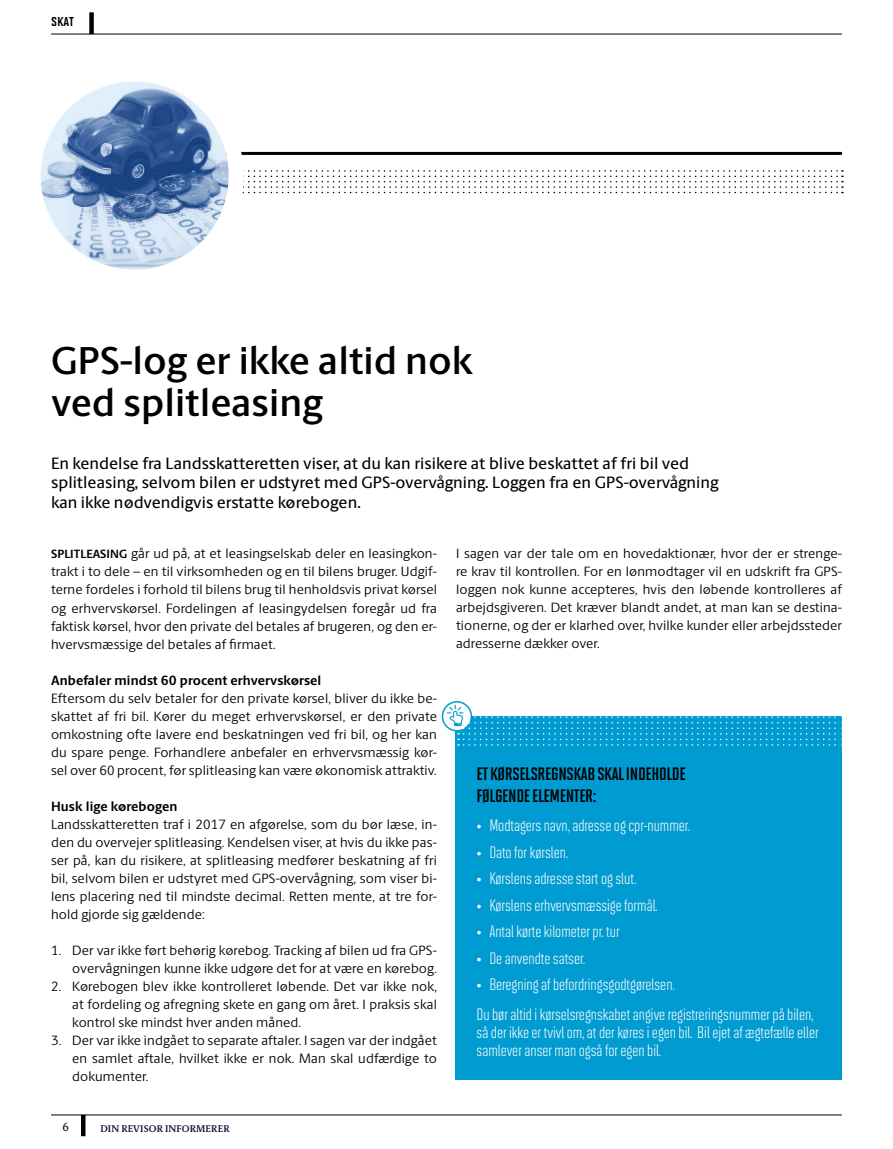
<style>
.page{position:relative;width:893px;height:1149px;background:#fff}
.page>*{position:absolute;margin:0;border:0;box-sizing:border-box;transform-origin:0 0}
.t1{font:600 39px/42px "Berling Sans";color:#000}
.t2{font:18px/21.6px "Solano Gothic MVB Bd Cap";letter-spacing:-.02em;color:#000}
.t3{font:16.5px/29.5px "Solano Gothic MVB";color:#fff}
.t4{font:500 16.5px/19.5px "Berling Sans";color:#000}
.t5{font:15px "Solano Gothic MVB Bd SC";color:#000}
.t6{font:13.5px/18px "Berling Sans";letter-spacing:.01em;color:#000;text-align:justify}
.t7{font:700 13.5px "Berling Sans";letter-spacing:.01em;color:#000}
.t8{font:12px "Berling Serif Text";color:#000}
.t9{font:600 9.75px "Berling Serif Text";letter-spacing:.01em;color:#131139}
.s1{font-weight:700;font-size:12px}
</style>
<div class="page">
<hr style="left:51px;top:34px;width:791px;height:1px;background:#000">
<hr style="left:51px;top:1114px;width:791px;height:1px;background:#000">
<hr style="left:81px;top:1114px;width:4px;height:21px;background:#000">
<hr style="left:186px;top:152px;width:656px;height:3px;background:#000">
<svg style="left:243px;top:170px;width:600px;height:23px"></svg>
<div style="left:89px;top:12px;width:5px;height:22px;background:#000"></div>
<img style="left:40px;top:81px;width:189px;height:189px;border-radius:94px">
<div style="left:25px;top:66px;width:219px;height:219px;border:15px solid #fff;border-radius:50%"></div>
<div style="left:456px;top:716px;width:386px;height:363px;background:#009bd0"></div>
<svg style="left:442px;top:701px;width:400px;height:44px"></svg>
<p class="t5" style="left:51px;top:13px;width:24px">skat</p>
<h1 class="t1" style="left:51px;top:339px;width:423px">GPS-log er ikke altid nok ved splitleasing</h1>
<p class="t4" style="left:51px;top:453px;width:669px">En kendelse fra Landsskatteretten viser, at du kan risikere at blive beskattet af fri bil ved splitleasing, selvom bilen er udstyret med GPS-overvågning. Loggen fra en GPS-overvågning kan ikke nødvendigvis erstatte kørebogen.</p>
<p class="t6" style="left:51px;top:544px;width:387px"><span class="s1">SPLITLEASING</span> går ud på, at et leasingselskab deler en leasingkon&shy;trakt i to dele – en til virksomheden og en til bilens bruger. Udgif&shy;terne fordeles i forhold til bilens brug til henholdsvis privat kørsel og erhvervskørsel. Fordelingen af leasingydelsen foregår ud fra faktisk kørsel, hvor den private del betales af brugeren, og den er&shy;hvervsmæssige del betales af firmaet.</p>
<p class="t7" style="left:51px;top:671px;width:272px">Anbefaler mindst 60 procent erhvervskørsel</p>
<p class="t6" style="left:51px;top:688px;width:387px">Eftersom du selv betaler for den private kørsel, bliver du ikke be&shy;skattet af fri bil. Kører du meget erhvervskørsel, er den private omkostning ofte lavere end beskatningen ved fri bil, og her kan du spare penge. Forhandlere anbefaler en erhvervsmæssig kør&shy;sel over 60 procent, før splitleasing kan være økonomisk attraktiv.</p>
<p class="t7" style="left:51px;top:797px;width:128px">Husk lige kørebogen</p>
<p class="t6" style="left:51px;top:814px;width:387px">Landsskatteretten traf i 2017 en afgørelse, som du bør læse, in&shy;den du overvejer splitleasing. Kendelsen viser, at hvis du ikke pas&shy;ser på, kan du risikere, at splitleasing medfører beskatning af fri bil, selvom bilen er udstyret med GPS-overvågning, som viser bi&shy;lens placering ned til mindste decimal. Retten mente, at tre for&shy;hold gjorde sig gældende:</p>
<p class="t6" style="left:51px;top:940px;width:387px;text-align:right">1. Der var ikke ført behørig kørebog. Tracking af bilen ud fra GPS&shy;overvågningen kunne ikke udgøre det for at være en kørebog.</p>
<p class="t6" style="left:72px;top:976px;width:366px;text-indent:-21px">2. Kørebogen blev ikke kontrolleret løbende. Det var ikke nok, at fordeling og afregning skete en gang om året. I praksis skal kontrol ske mindst hver anden måned.</p>
<p class="t6" style="left:72px;top:1030px;width:366px;text-indent:-21px">3. Der var ikke indgået to separate aftaler. I sagen var der indgået en samlet aftale, hvilket ikke er nok. Man skal udfærdige to dokumenter.</p>
<p class="t6" style="left:456px;top:544px;width:387px">I sagen var der tale om en hovedaktionær, hvor der er strenge&shy;re krav til kontrollen. For en lønmodtager vil en udskrift fra GPS&shy;loggen nok kunne accepteres, hvis den løbende kontrolleres af arbejdsgiveren. Det kræver blandt andet, at man kan se destina&shy;tionerne, og der er klarhed over, hvilke kunder eller arbejdssteder adresserne dækker over.</p>
<h2 class="t2" style="left:477px;top:762px;width:211px">ET KØRSELSREGNSKAB SKAL INDEHOLDE<br>FØLGENDE ELEMENTER:</h2>
<p class="t3" style="left:477px;top:810px;width:215px">• Modtagers navn, adresse og cpr-nummer.</p>
<p class="t3" style="left:477px;top:837px;width:93px">• Dato for kørslen.</p>
<p class="t3" style="left:477px;top:863px;width:161px">• Kørslens adresse start og slut.</p>
<p class="t3" style="left:477px;top:890px;width:182px">• Kørslens erhvervsmæssige formål.</p>
<p class="t3" style="left:477px;top:916px;width:145px">• Antal kørte kilometer pr. tur</p>
<p class="t3" style="left:477px;top:943px;width:110px">• De anvendte satser.</p>
<p class="t3" style="left:477px;top:969px;width:338px">• Beregning af befordringsgodtgørelsen.<br>Du bør altid i kørselsregnskabet angive registreringsnummer på bilen,</p>
<p class="t3" style="left:477px;top:1022px;width:344px;line-height:18px">så der ikke er tvivl om, at der køres i egen bil. Bil ejet af ægtefælle eller samlever anser man også for egen bil.</p>
<p class="t8" style="left:63px;top:1119px;width:8px">6</p>
<p class="t9" style="left:100px;top:1121px;width:131px">DIN REVISOR INFORMERER</p>
</div>
